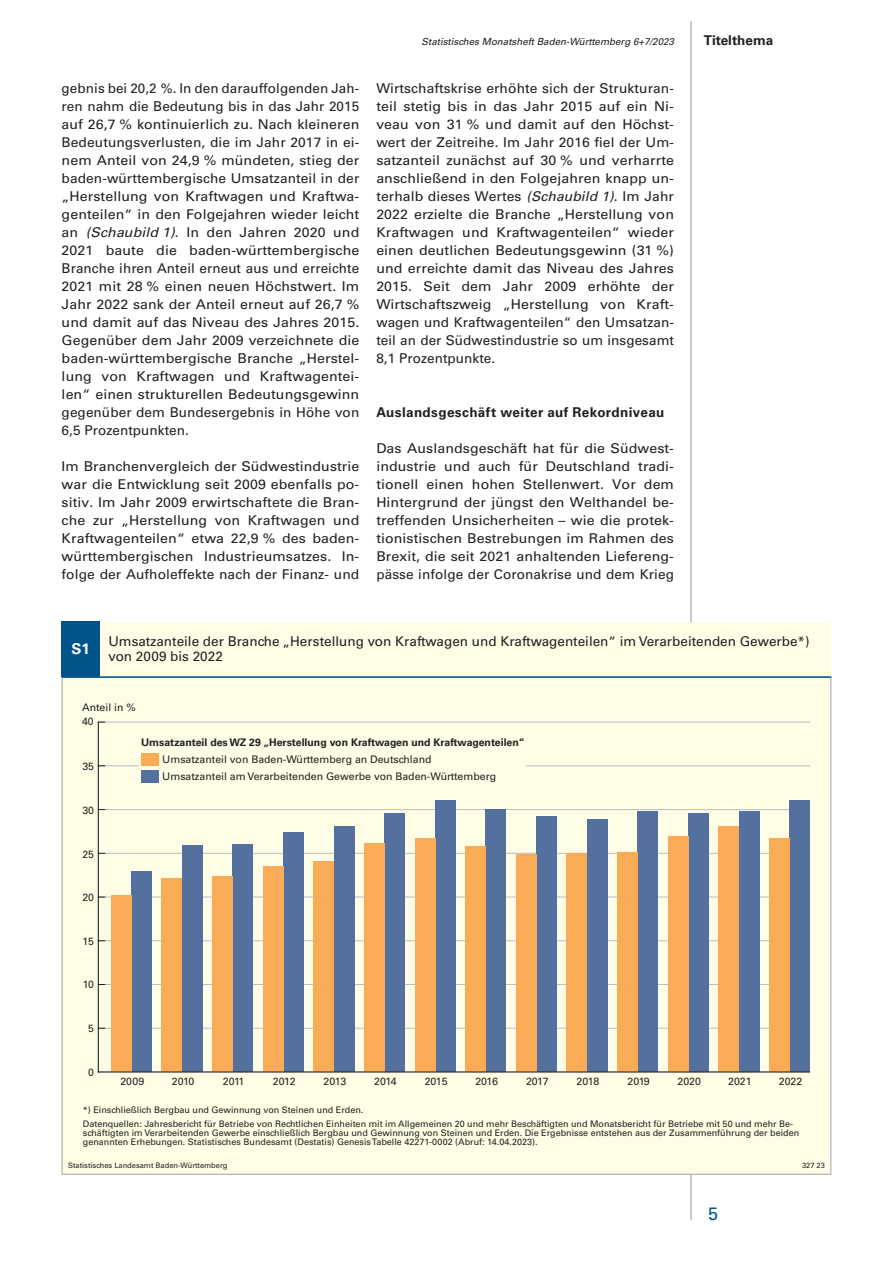
<style>
.page{position:relative;width:893px;height:1263px;background:#fff}
.page>*{position:absolute;margin:0;border:0;box-sizing:border-box;transform-origin:0 0}
.t1{font:18px "Univers";color:#01548a}
.t2{font:700 15px "Univers";color:#fff}
.Fließtext{font:13.5px/18px "Univers";letter-spacing:.005em;color:#231f20;text-align:justify}
.Fließtext-2{font:13.5px/18px "Univers";letter-spacing:.005em;color:#231f20;text-align:justify;scale:1.05 1}
.Kapitelzwischenübers{font:700 13.5px "Univers";letter-spacing:.025em;color:#231f20}
.Kapitelzwischenübers-2{font:700 13.5px "Univers";color:#231f20}
.t3{font:10.5px "Univers";color:#231f20}
.t4{font:700 10.5px/17px "Univers";color:#231f20}
.t5{font:italic 9.75px "Univers";color:#231f20}
.t6{font:9px/13.5px "Univers";color:#231f20}
.t7{font:7.5px "Univers";color:#231f20}
.s1{font-style:italic}
.s2{font-weight:400}
</style>
<div class="page">
<hr style="left:691px;top:21px;width:1px;height:1199px;background:#939598">
<div style="left:62px;top:622px;width:769px;height:553px;background:#fffde5"></div>
<div style="left:62px;top:622px;width:38px;height:55px;background:#01548a"></div>
<svg style="left:62px;top:678px;width:769px;height:497px"></svg>
<hr style="left:98px;top:1072px;width:712px;height:1px;background:#bcbdc0">
<hr style="left:98px;top:1028px;width:712px;height:1px;background:#bcbdc0">
<hr style="left:98px;top:984px;width:712px;height:1px;background:#bcbdc0">
<hr style="left:98px;top:940px;width:712px;height:1px;background:#bcbdc0">
<hr style="left:98px;top:897px;width:712px;height:1px;background:#bcbdc0">
<hr style="left:98px;top:853px;width:712px;height:1px;background:#bcbdc0">
<hr style="left:98px;top:809px;width:712px;height:1px;background:#bcbdc0">
<hr style="left:98px;top:765px;width:712px;height:1px;background:#bcbdc0">
<hr style="left:98px;top:722px;width:712px;height:1px;background:#bcbdc0">
<hr style="left:98px;top:722px;width:1px;height:350px;background:#231f20">
<div style="left:131px;top:871px;width:21px;height:201px;background:#54709e"></div>
<div style="left:182px;top:845px;width:20px;height:227px;background:#54709e"></div>
<div style="left:233px;top:844px;width:20px;height:228px;background:#54709e"></div>
<div style="left:283px;top:832px;width:21px;height:240px;background:#54709e"></div>
<div style="left:334px;top:827px;width:20px;height:245px;background:#54709e"></div>
<div style="left:385px;top:814px;width:20px;height:258px;background:#54709e"></div>
<div style="left:435px;top:801px;width:20px;height:271px;background:#54709e"></div>
<div style="left:486px;top:810px;width:20px;height:262px;background:#54709e"></div>
<div style="left:536px;top:816px;width:21px;height:256px;background:#54709e"></div>
<div style="left:587px;top:819px;width:20px;height:253px;background:#54709e"></div>
<div style="left:638px;top:811px;width:20px;height:261px;background:#54709e"></div>
<div style="left:688px;top:813px;width:21px;height:259px;background:#54709e"></div>
<div style="left:739px;top:812px;width:20px;height:260px;background:#54709e"></div>
<div style="left:790px;top:800px;width:20px;height:272px;background:#54709e"></div>
<div style="left:111px;top:895px;width:20px;height:177px;background:#faab55"></div>
<div style="left:162px;top:878px;width:20px;height:194px;background:#faab55"></div>
<div style="left:212px;top:876px;width:21px;height:196px;background:#faab55"></div>
<div style="left:263px;top:866px;width:20px;height:206px;background:#faab55"></div>
<div style="left:314px;top:861px;width:20px;height:211px;background:#faab55"></div>
<div style="left:364px;top:843px;width:21px;height:229px;background:#faab55"></div>
<div style="left:415px;top:838px;width:20px;height:234px;background:#faab55"></div>
<div style="left:466px;top:847px;width:20px;height:225px;background:#faab55"></div>
<div style="left:516px;top:854px;width:20px;height:218px;background:#faab55"></div>
<div style="left:567px;top:853px;width:20px;height:219px;background:#faab55"></div>
<div style="left:617px;top:852px;width:21px;height:220px;background:#faab55"></div>
<div style="left:668px;top:836px;width:20px;height:236px;background:#faab55"></div>
<div style="left:719px;top:827px;width:20px;height:245px;background:#faab55"></div>
<div style="left:769px;top:839px;width:21px;height:233px;background:#faab55"></div>
<hr style="left:98px;top:1071px;width:711px;height:1px;background:#231f20">
<div style="left:139px;top:737px;width:386px;height:38px;background:#fffde5"></div>
<div style="left:141px;top:770px;width:17px;height:13px;background:#54709e"></div>
<div style="left:141px;top:753px;width:17px;height:13px;background:#faab55"></div>
<hr style="left:62px;top:676px;width:769px;height:2px;background:#01548a">
<p class="Fließtext" style="left:62px;top:79px;width:299px">gebnis bei 20,2 %. In den darauffolgenden Jah‑ ren nahm die Bedeutung bis in das Jahr 2015 auf 26,7 % kontinuierlich zu. Nach kleineren Bedeutungsverlusten, die im Jahr 2017 in ei‑ nem Anteil von 24,9 % mündeten, stieg der baden-württembergische Umsatzanteil in der „Herstellung von Kraftwagen und Kraftwa‑ genteilen“ in den Folgejahren wieder leicht an <span class="s1">(Schaubild 1)</span>. In den Jahren 2020 und 2021 baute die baden-württembergische Branche ihren Anteil erneut aus und erreichte 2021 mit 28 % einen neuen Höchstwert. Im Jahr 2022 sank der Anteil erneut auf 26,7 % und damit auf das Niveau des Jahres 2015.<br>Gegenüber dem Jahr 2009 verzeichnete die baden-württembergische Branche „Herstel‑ lung von Kraftwagen und Kraftwagentei‑ len“ einen strukturellen Bedeutungsgewinn gegenüber dem Bundesergebnis in Höhe von 6,5 Prozentpunkten.</p>
<p class="Fließtext-2" style="left:62px;top:457px;width:285px">Im Branchenvergleich der Südwestindustrie war die Entwicklung seit 2009 ebenfalls po‑ sitiv. Im Jahr 2009 erwirtschaftete die Bran‑ che zur „Herstellung von Kraftwagen und Kraftwagenteilen“ etwa 22,9 % des baden&shy;württembergischen Industrieumsatzes. In‑ folge der Aufholeffekte nach der Finanz- und</p>
<p class="t5" style="left:422px;top:35px;width:254px">Statistisches Monatsheft Baden-Württemberg 6+7/2023</p>
<p class="Kapitelzwischenübers-2" style="left:704px;top:32px;width:71px">Titelthema</p>
<p class="Fließtext" style="left:376px;top:79px;width:299px">Wirtschaftskrise erhöhte sich der Strukturan‑ teil stetig bis in das Jahr 2015 auf ein Ni‑ veau von 31 % und damit auf den Höchst‑ wert der Zeitreihe. Im Jahr 2016 fiel der Um‑ satzanteil zunächst auf 30 % und verharrte anschließend in den Folgejahren knapp un‑ terhalb dieses Wertes <span class="s1">(Schaubild 1)</span>. Im Jahr 2022 erzielte die Branche „Herstellung von Kraftwagen und Kraftwagenteilen“ wieder einen deutlichen Bedeutungsgewinn (31 %) und erreichte damit das Niveau des Jahres 2015. Seit dem Jahr 2009 erhöhte der Wirtschaftszweig „Herstellung von Kraft‑ wagen und Kraftwagenteilen“ den Umsatzan‑ teil an der Südwestindustrie so um insgesamt 8,1 Prozentpunkte.</p>
<p class="Kapitelzwischenübers" style="left:376px;top:404px;width:290px">Auslandsgeschäft weiter auf Rekordniveau</p>
<p class="Fließtext-2" style="left:376px;top:439px;width:285px">Das Auslandsgeschäft hat für die Südwest‑ industrie und auch für Deutschland tradi‑ tionell einen hohen Stellenwert. Vor dem Hintergrund der jüngst den Welthandel be‑ treffenden Unsicherheiten – wie die protek‑ tionistischen Bestrebungen im Rahmen des Brexit, die seit 2021 anhaltenden Liefereng‑ pässe infolge der Coronakrise und dem Krieg</p>
<p class="t2" style="left:72px;top:640px;width:20px">S1</p>
<p class="Fließtext" style="left:108px;top:635px;width:703px;line-height:14.2px">Umsatzanteile der Branche „Herstellung von Kraftwagen und Kraftwagenteilen“ im Verarbeitenden Gewerbe*) von 2009 bis 2022</p>
<p class="t3" style="left:82px;top:701px;width:55px">Anteil in %</p>
<p class="t3" style="left:82px;top:715px;width:13px">40</p>
<p class="t3" style="left:82px;top:760px;width:13px">35</p>
<p class="t3" style="left:82px;top:804px;width:13px">30</p>
<p class="t3" style="left:82px;top:848px;width:13px">25</p>
<p class="t3" style="left:82px;top:891px;width:13px">20</p>
<p class="t3" style="left:83px;top:935px;width:13px">15</p>
<p class="t3" style="left:83px;top:978px;width:13px">10</p>
<p class="t3" style="left:88px;top:1022px;width:7px">5</p>
<p class="t3" style="left:88px;top:1066px;width:7px">0</p>
<p class="t4" style="left:162px;top:734px;width:364px;text-indent:-21px">Umsatzanteil des WZ 29 „Herstellung von Kraftwagen und Kraftwagenteilen“<br><span class="s2">Umsatzanteil von Baden-Württemberg an Deutschland</span></p>
<p class="t3" style="left:162px;top:770px;width:335px">Umsatzanteil am Verarbeitenden Gewerbe von Baden-Württemberg</p>
<p class="t3" style="left:120px;top:1075px;width:26px">2009</p>
<p class="t3" style="left:172px;top:1075px;width:24px">2010</p>
<p class="t3" style="left:223px;top:1075px;width:23px">2011</p>
<p class="t3" style="left:273px;top:1075px;width:24px">2012</p>
<p class="t3" style="left:323px;top:1075px;width:24px">2013</p>
<p class="t3" style="left:374px;top:1075px;width:24px">2014</p>
<p class="t3" style="left:425px;top:1075px;width:24px">2015</p>
<p class="t3" style="left:475px;top:1075px;width:24px">2016</p>
<p class="t3" style="left:526px;top:1075px;width:24px">2017</p>
<p class="t3" style="left:577px;top:1075px;width:24px">2018</p>
<p class="t3" style="left:627px;top:1075px;width:24px">2019</p>
<p class="t3" style="left:677px;top:1075px;width:25px">2020</p>
<p class="t3" style="left:728px;top:1075px;width:25px">2021</p>
<p class="t3" style="left:779px;top:1075px;width:25px">2022</p>
<p class="t6" style="left:83px;top:1103px;width:712px">*) Einschließlich Bergbau und Gewinnung von Steinen und Erden.<br>Datenquellen: Jahresbericht für Betriebe von Rechtlichen Einheiten mit im Allgemeinen 20 und mehr Beschäftigten und Monatsbericht für Betriebe mit 50 und mehr Be-</p>
<p class="t6" style="left:83px;top:1128px;width:718px;line-height:9px">schäftigten im Verarbeitenden Gewerbe einschließlich Bergbau und Gewinnung von Steinen und Erden. Die Ergebnisse entstehen aus der Zusammenführung der beiden genannten Erhebungen. Statistisches Bundesamt (Destatis) Genesis Tabelle 42271-0002 (Abruf: 14.04.2023).</p>
<p class="t7" style="left:68px;top:1161px;width:161px">Statistisches Landesamt Baden-Württemberg</p>
<p class="t7" style="left:802px;top:1161px;width:24px">327 23</p>
<h1 class="t1" style="left:708px;top:1203px;width:12px">5</h1>
</div>
